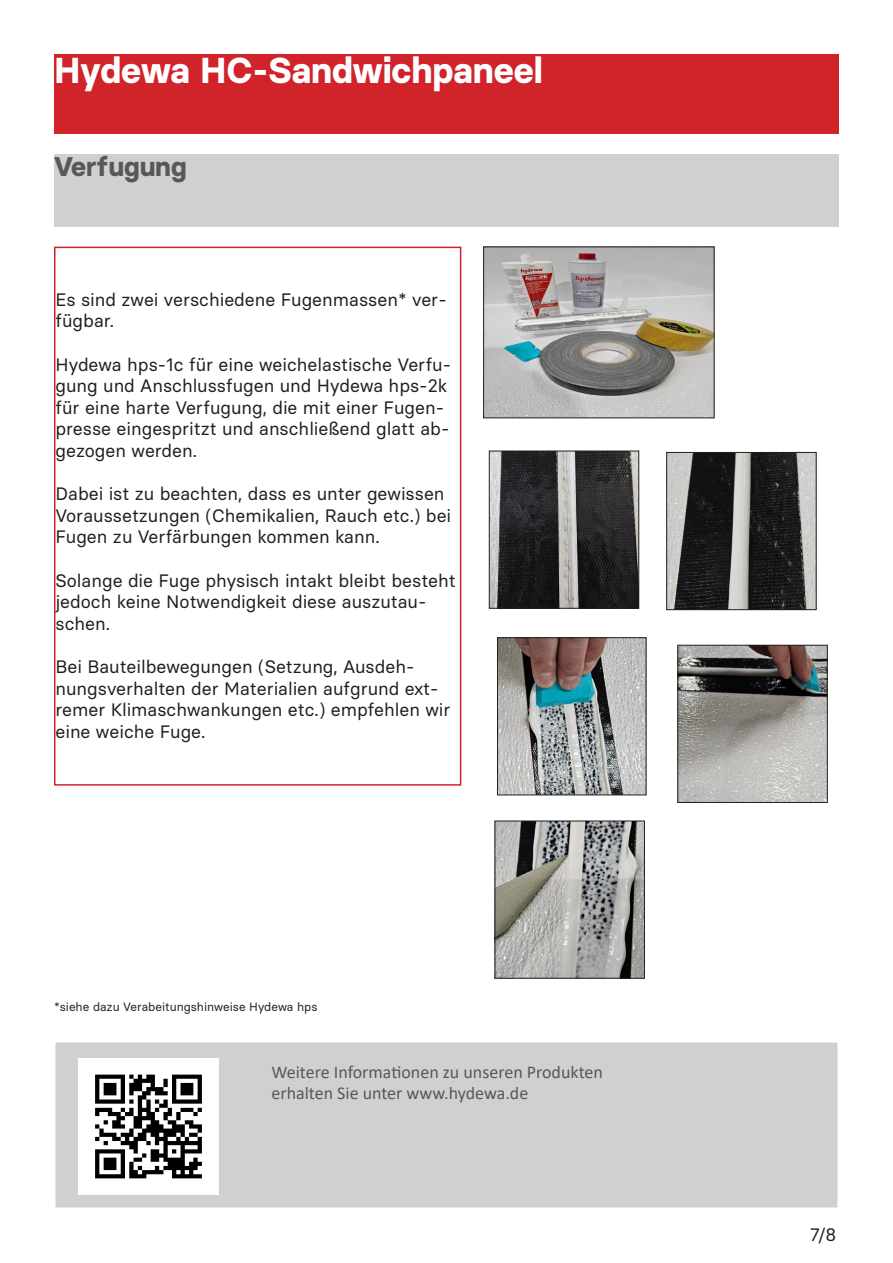
<style>
.page{position:relative;width:893px;height:1263px;background:#fff}
.page>*{position:absolute;margin:0;border:0;box-sizing:border-box;transform-origin:0 0}
.t1{font:700 36px "Basier Square";color:#fff}
.t2{font:700 27px "Basier Square";color:#57585a}
.t3{font:18px/21.6px "Basier Square";color:#231f20}
.t4{font:18px "Calibri";color:#57585a}
.t5{font:12px "Basier Square";color:#231f20}
</style>
<div class="page">
<div style="left:54px;top:247px;width:407px;height:539px;border:2px solid #d1232a"></div>
<img style="left:679px;top:647px;width:147px;height:154px">
<div style="left:677px;top:645px;width:151px;height:158px;border:1px solid #231f20"></div>
<img style="left:499px;top:639px;width:145px;height:154px">
<div style="left:497px;top:637px;width:149px;height:158px;border:1px solid #231f20"></div>
<img style="left:497px;top:823px;width:146px;height:153px">
<div style="left:495px;top:821px;width:150px;height:157px;border:1px solid #231f20"></div>
<div style="left:55px;top:1042px;width:783px;height:166px;background:#cfd0d2"></div>
<div style="left:54px;top:1041px;width:785px;height:168px;border:2px solid #fff"></div>
<img style="left:491px;top:453px;width:146px;height:153px">
<div style="left:489px;top:451px;width:150px;height:157px;border:1px solid #231f20"></div>
<img style="left:668px;top:454px;width:146px;height:154px">
<div style="left:666px;top:452px;width:150px;height:158px;border:1px solid #231f20"></div>
<img style="left:485px;top:249px;width:227px;height:167px">
<div style="left:54px;top:54px;width:785px;height:80px;background:#d1232a"></div>
<div style="left:54px;top:154px;width:785px;height:73px;background:#cfd0d2"></div>
<img style="left:79px;top:1059px;width:140px;height:136px">
<p class="t1" style="left:54px;top:48px;width:490px">Hydewa HC-Sandwichpaneel</p>
<p class="t2" style="left:54px;top:150px;width:134px">Verfugung</p>
<p class="t3" style="left:56px;top:288px;width:393px">Es sind zwei verschiedene Fugenmassen* ver&shy;fügbar.</p>
<p class="t3" style="left:56px;top:353px;width:397px">Hydewa hps-1c für eine weichelastische Verfu&shy;gung und Anschlussfugen und Hydewa hps-2k für eine harte Verfugung, die mit einer Fugen&shy;presse eingespritzt und anschließend glatt ab&shy;gezogen werden.</p>
<p class="t3" style="left:56px;top:483px;width:397px">Dabei ist zu beachten, dass es unter gewissen<br>Voraussetzungen (Chemikalien, Rauch etc.) bei<br>Fugen zu Verfärbungen kommen kann.</p>
<p class="t3" style="left:56px;top:569px;width:402px">Solange die Fuge physisch intakt bleibt besteht jedoch keine Notwendigkeit diese auszutau&shy;schen.</p>
<p class="t3" style="left:56px;top:655px;width:397px">Bei Bauteilbewegungen (Setzung, Ausdeh&shy;nungsverhalten der Materialien aufgrund ext&shy;remer Klimaschwankungen etc.) empfehlen wir eine weiche Fuge.</p>
<p class="t5" style="left:54px;top:999px;width:265px">*siehe dazu Verabeitungshinweise Hydewa hps</p>
<p class="t4" style="left:272px;top:1059px;width:333px">Weitere Informationen zu unseren Produkten</p>
<p class="t4" style="left:272px;top:1081px;width:258px">erhalten Sie unter www.hydewa.de</p>
<p class="t3" style="left:810px;top:1224px;width:27px">7/8</p>
</div>
